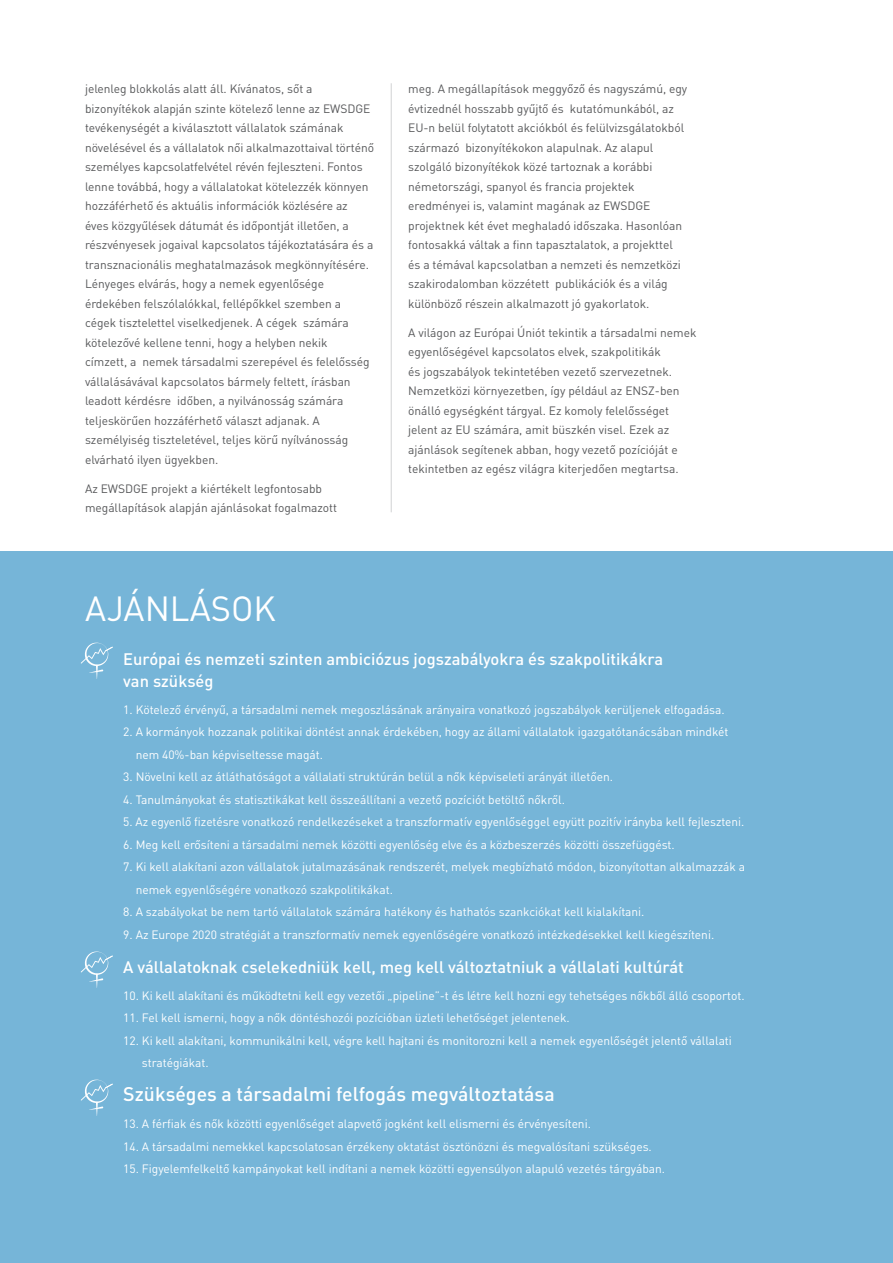
<style>
.page{position:relative;width:893px;height:1263px;background:#fff}
.page>*{position:absolute;margin:0;border:0;box-sizing:border-box;transform-origin:0 0}
.t1{font:34.5px "DIN Pro";color:#fff}
.t2{font:500 19.5px "DIN Pro";color:#fff}
.t3{font:500 16.5px/22.5px "DIN Pro";color:#fff}
.t4{font:12px/19.5px "DIN Pro";letter-spacing:-.005em;color:#57585a}
.t5{font:12px/22.5px "DIN Pro";letter-spacing:-.005em;color:#fff}
</style>
<div class="page">
<hr style="left:391px;top:83px;width:1px;height:429px;background:#d1d2d4">
<div style="left:0;top:551px;width:893px;height:712px;background:#76b5d8"></div>
<svg style="left:81px;top:642px;width:32px;height:37px"></svg>
<svg style="left:81px;top:951px;width:32px;height:37px"></svg>
<svg style="left:81px;top:1079px;width:32px;height:37px"></svg>
<p class="t4" style="left:85px;top:78px;width:291px">jelenleg blokkolás alatt áll. Kívánatos, sőt a bizonyítékok alapján szinte kötelező lenne az EWSDGE tevékenységét a kiválasztott vállalatok számának növelésével és a vállalatok női alkalmazottaival történő személyes kapcsolatfelvétel révén fejleszteni. Fontos lenne továbbá, hogy a vállalatokat kötelezzék könnyen hozzáférhető és aktuális információk közlésére az éves közgyűlések dátumát és időpontját illetően, a részvényesek jogaival kapcsolatos tájékoztatására és a transznacionális meghatalmazások megkönnyítésére.<br>Lényeges elvárás, hogy a nemek egyenlősége érdekében felszólalókkal, fellépőkkel szemben a cégek tisztelettel viselkedjenek. A cégek számára kötelezővé kellene tenni, hogy a helyben nekik<br>címzett, a nemek társadalmi szerepével és felelősség vállalásávával kapcsolatos bármely feltett, írásban leadott kérdésre időben, a nyilvánosság számára teljeskörűen hozzáférhető választ adjanak. A személyiség tiszteletével, teljes körű nyílvánosság elvárható ilyen ügyekben.</p>
<p class="t4" style="left:85px;top:478px;width:254px">Az EWSDGE projekt a kiértékelt legfontosabb megállapítások alapján ajánlásokat fogalmazott</p>
<p class="t4" style="left:408px;top:78px;width:281px">meg. A megállapítások meggyőző és nagyszámú, egy évtizednél hosszabb gyűjtő és kutatómunkából, az EU-n belül folytatott akciókból és felülvizsgálatokból származó bizonyítékokon alapulnak. Az alapul szolgáló bizonyítékok közé tartoznak a korábbi németországi, spanyol és francia projektek eredményei is, valamint magának az EWSDGE projektnek két évet meghaladó időszaka. Hasonlóan fontosakká váltak a finn tapasztalatok, a projekttel és a témával kapcsolatban a nemzeti és nemzetközi szakirodalomban közzétett publikációk és a világ különböző részein alkalmazott jó gyakorlatok.</p>
<p class="t4" style="left:408px;top:322px;width:290px">A világon az Európai Úniót tekintik a társadalmi nemek egyenlőségével kapcsolatos elvek, szakpolitikák<br>és jogszabályok tekintetében vezető szervezetnek.<br>Nemzetközi környezetben, így például az ENSZ-ben önálló egységként tárgyal. Ez komoly felelősséget jelent az EU számára, amit büszkén visel. Ezek az ajánlások segítenek abban, hogy vezető pozícióját e tekintetben az egész világra kiterjedően megtartsa.</p>
<h1 class="t1" style="left:85px;top:585px;width:192px">AJÁNLÁSOK</h1>
<h3 class="t3" style="left:123px;top:647px;width:541px">Európai és nemzeti szinten ambiciózus jogszabályokra és szakpolitikákra van szükség</h3>
<p class="t5" style="left:123px;top:698px;width:603px">1. Kötelező érvényű, a társadalmi nemek megoszlásának arányaira vonatkozó jogszabályok kerüljenek elfogadása.</p>
<p class="t5" style="left:136px;top:720px;width:594px;text-indent:-12px">2. A kormányok hozzanak politikai döntést annak érdekében, hogy az állami vállalatok igazgatótanácsában mindkét nem 40%-ban képviseltesse magát.</p>
<p class="t5" style="left:123px;top:765px;width:491px">3. Növelni kell az átláthatóságot a vállalati struktúrán belül a nők képviseleti arányát illetően.</p>
<p class="t5" style="left:123px;top:788px;width:443px">4. Tanulmányokat és statisztikákat kell összeállítani a vezető pozíciót betöltő nőkről.</p>
<p class="t5" style="left:123px;top:810px;width:622px">5. Az egyenlő fizetésre vonatkozó rendelkezéseket a transzformatív egyenlőséggel együtt pozitív irányba kell fejleszteni.</p>
<p class="t5" style="left:123px;top:833px;width:553px">6. Meg kell erősíteni a társadalmi nemek közötti egyenlőség elve és a közbeszerzés közötti összefüggést.</p>
<p class="t5" style="left:136px;top:855px;width:611px;text-indent:-12px">7. Ki kell alakítani azon vállalatok jutalmazásának rendszerét, melyek megbízható módon, bizonyítottan alkalmazzák a nemek egyenlőségére vonatkozó szakpolitikákat.</p>
<p class="t5" style="left:123px;top:900px;width:523px">8. A szabályokat be nem tartó vállalatok számára hatékony és hathatós szankciókat kell kialakítani.</p>
<p class="t5" style="left:123px;top:923px;width:592px">9. Az Europe 2020 stratégiát a transzformatív nemek egyenlőségére vonatkozó intézkedésekkel kell kiegészíteni.</p>
<h3 class="t3" style="left:123px;top:955px;width:562px">A vállalatoknak cselekedniük kell, meg kell változtatniuk a vállalati kultúrát</h3>
<p class="t5" style="left:123px;top:983px;width:623px">10. Ki kell alakítani és működtetni kell egy vezetői „pipeline”-t és létre kell hozni egy tehetséges nőkből álló csoportot.</p>
<p class="t5" style="left:123px;top:1006px;width:448px">11. Fel kell ismerni, hogy a nők döntéshozói pozícióban üzleti lehetőséget jelentenek.</p>
<p class="t5" style="left:142px;top:1028px;width:591px;text-indent:-19px">12. Ki kell alakítani, kommunikálni kell, végre kell hajtani és monitorozni kell a nemek egyenlőségét jelentő vállalati stratégiákat.</p>
<h2 class="t2" style="left:123px;top:1081px;width:433px">Szükséges a társadalmi felfogás megváltoztatása</h2>
<p class="t5" style="left:123px;top:1112px;width:469px">13. A férfiak és nők közötti egyenlőséget alapvető jogként kell elismerni és érvényesíteni.</p>
<p class="t5" style="left:123px;top:1134px;width:530px">14. A társadalmi nemekkel kapcsolatosan érzékeny oktatást ösztönözni és megvalósítani szükséges.</p>
<p class="t5" style="left:123px;top:1157px;width:543px">15. Figyelemfelkeltő kampányokat kell indítani a nemek közötti egyensúlyon alapuló vezetés tárgyában.</p>
</div>
